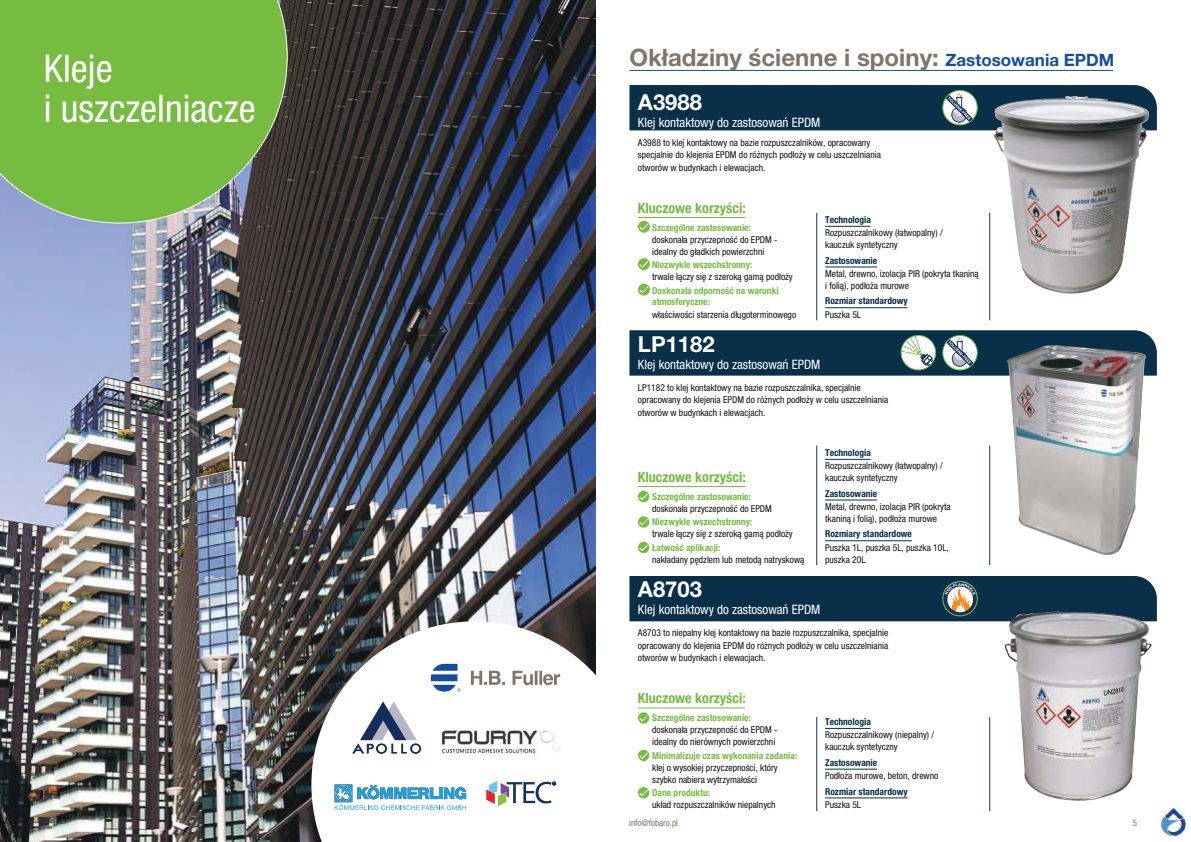
<style>
.page{position:relative;width:1191px;height:842px;background:#fff}
.page>*{position:absolute;margin:0;border:0;box-sizing:border-box;transform-origin:0 0}
.t1{font:condensed 38.2px/40.4px "Helvetica Neue LT Pro";color:#fff}
.t2{font:700 24px "Helvetica Neue LT Pro";color:#7f756e}
.t3{font:700 22px "Helvetica Neue LT Pro";color:#fff}
.t4{font:700 condensed 14.2px "Helvetica Neue LT Pro";color:#75bc41}
.t5{font:condensed 13px "Helvetica Neue LT Pro";color:#fff}
.t6{font:condensed 9.5px/11.9px "Helvetica Neue LT Pro";color:#111213}
.t7{font:700 condensed 9.5px/11.9px "Helvetica Neue LT Pro";color:#75bc41}
.t8{font:700 condensed 9.5px "Helvetica Neue LT Pro";color:#092f49}
.t9{font:condensed 9px "Helvetica Neue LT Std";color:#7f756d}
.t10{font:condensed 9px "Helvetica Neue LT Std";color:#7f756e}
.s1{font-size:17px;color:#144d9e}
</style>
<div class="page">
<img style="left:0;top:0;width:595px;height:842px">
<svg style="left:311px;top:621px;width:285px;height:221px"></svg>
<img style="left:992px;top:130px;width:157px;height:164px">
<img style="left:1009px;top:376px;width:135px;height:179px">
<hr style="left:638px;top:217px;width:107px;height:1px;background:#75bc41">
<svg style="left:638px;top:221px;width:12px;height:12px"></svg>
<svg style="left:638px;top:223px;width:11px;height:8px"></svg>
<svg style="left:638px;top:258px;width:12px;height:12px"></svg>
<svg style="left:638px;top:260px;width:11px;height:9px"></svg>
<svg style="left:638px;top:284px;width:12px;height:12px"></svg>
<svg style="left:638px;top:285px;width:11px;height:9px"></svg>
<hr style="left:638px;top:486px;width:107px;height:1px;background:#75bc41">
<div style="left:638px;top:491px;width:11px;height:11px;background:#75bc41;border-radius:50%"></div>
<svg style="left:638px;top:493px;width:11px;height:8px"></svg>
<svg style="left:638px;top:516px;width:11px;height:12px"></svg>
<svg style="left:638px;top:518px;width:11px;height:8px"></svg>
<div style="left:638px;top:542px;width:11px;height:11px;background:#75bc41;border-radius:50%"></div>
<svg style="left:638px;top:544px;width:11px;height:8px"></svg>
<hr style="left:825px;top:226px;width:45px;height:1px;background:#092f49">
<hr style="left:825px;top:267px;width:52px;height:1px;background:#092f49">
<hr style="left:825px;top:307px;width:82px;height:1px;background:#092f49">
<hr style="left:816px;top:213px;width:1px;height:107px;background:#17335d">
<hr style="left:989px;top:213px;width:1px;height:107px;background:#17335d">
<hr style="left:825px;top:459px;width:45px;height:1px;background:#092f49">
<hr style="left:825px;top:500px;width:52px;height:1px;background:#092f49">
<hr style="left:825px;top:540px;width:86px;height:1px;background:#092f49">
<hr style="left:816px;top:445px;width:1px;height:120px;background:#17335d">
<hr style="left:989px;top:445px;width:1px;height:120px;background:#17335d">
<hr style="left:825px;top:728px;width:45px;height:1px;background:#092f49">
<hr style="left:825px;top:769px;width:52px;height:1px;background:#092f49">
<hr style="left:825px;top:798px;width:82px;height:1px;background:#092f49">
<hr style="left:816px;top:717px;width:1px;height:94px;background:#17335d">
<hr style="left:989px;top:717px;width:1px;height:94px;background:#17335d">
<svg style="left:629px;top:85px;width:527px;height:45px;background:#2f4c61"></svg>
<div style="left:942px;top:90px;width:35px;height:35px;border:1px solid #75bc41;border-radius:50%"></div>
<img style="left:1004px;top:621px;width:148px;height:180px">
<hr style="left:638px;top:708px;width:107px;height:1px;background:#75bc41">
<svg style="left:638px;top:712px;width:11px;height:12px"></svg>
<svg style="left:638px;top:714px;width:11px;height:8px"></svg>
<svg style="left:638px;top:751px;width:11px;height:9px"></svg>
<div style="left:638px;top:787px;width:11px;height:11px;background:#75bc41;border-radius:50%"></div>
<svg style="left:638px;top:789px;width:11px;height:8px"></svg>
<hr style="left:629px;top:70px;width:484px;height:1px;background:#144d9e">
<svg style="left:629px;top:330px;width:527px;height:46px;background:#2d495d"></svg>
<div style="left:900px;top:335px;width:36px;height:35px;border:1px solid #75bc41;border-radius:50%"></div>
<svg style="left:0;top:0;width:288px;height:224px;background:#75b44b"></svg>
<img style="left:440px;top:727px;width:121px;height:28px">
<svg style="left:352px;top:701px;width:69px;height:53px"></svg>
<svg style="left:334px;top:784px;width:132px;height:26px"></svg>
<svg style="left:486px;top:781px;width:69px;height:25px"></svg>
<svg style="left:471px;top:671px;width:89px;height:14px"></svg>
<svg style="left:431px;top:664px;width:30px;height:28px"></svg>
<img style="left:1161px;top:807px;width:24px;height:29px">
<svg style="left:629px;top:576px;width:527px;height:45px;background:#15384f"></svg>
<h1 class="t1" style="left:44px;top:48px;width:213px">Kleje<br>i uszczelniacze</h1>
<h2 class="t2" style="left:629px;top:43px;width:486px">Okładziny ścienne i spoiny: <span class="s1">Zastosowania EPDM</span></h2>
<h3 class="t3" style="left:638px;top:88px;width:65px">A3988</h3>
<h3 class="t5" style="left:638px;top:115px;width:184px">Klej kontaktowy do zastosowań EPDM</h3>
<p class="t6" style="left:638px;top:136px;width:244px;line-height:12.5px">A3988 to klej kontaktowy na bazie rozpuszczalników, opracowany specjalnie do klejenia EPDM do różnych podłoży w celu uszczelniania otworów w budynkach i elewacjach.</p>
<h3 class="t4" style="left:637px;top:199px;width:110px">Kluczowe korzyści:</h3>
<p class="t7" style="left:652px;top:221px;width:100px">Szczególne zastosowanie:</p>
<p class="t6" style="left:652px;top:234px;width:127px">doskonała przyczepność do EPDM - idealny do gładkich powierzchni</p>
<p class="t7" style="left:652px;top:259px;width:102px">Niezwykle wszechstronny:</p>
<p class="t6" style="left:652px;top:271px;width:142px">trwale łączy się z szeroką gamą podłoży</p>
<p class="t7" style="left:652px;top:284px;width:128px">Doskonała odporność na warunki atmosferyczne:</p>
<p class="t6" style="left:652px;top:308px;width:146px">właściwości starzenia długoterminowego</p>
<p class="t8" style="left:825px;top:214px;width:47px">Technologia</p>
<p class="t6" style="left:825px;top:227px;width:119px">Rozpuszczalnikowy (łatwopalny) / kauczuk syntetyczny</p>
<p class="t8" style="left:825px;top:254px;width:54px">Zastosowanie</p>
<p class="t6" style="left:825px;top:268px;width:155px">Metal, drewno, izolacja PIR (pokryta tkaniną i folią), podłoża murowe</p>
<p class="t8" style="left:825px;top:295px;width:84px">Rozmiar standardowy</p>
<p class="t6" style="left:825px;top:308px;width:38px">Puszka 5L</p>
<h3 class="t3" style="left:638px;top:330px;width:78px">LP1182</h3>
<h3 class="t5" style="left:638px;top:357px;width:184px">Klej kontaktowy do zastosowań EPDM</h3>
<p class="t6" style="left:638px;top:381px;width:252px;line-height:12.5px">LP1182 to klej kontaktowy na bazie rozpuszczalnika, specjalnie opracowany do klejenia EPDM do różnych podłoży w celu uszczelniania otworów w budynkach i elewacjach.</p>
<h3 class="t4" style="left:637px;top:468px;width:110px">Kluczowe korzyści:</h3>
<p class="t7" style="left:652px;top:490px;width:100px">Szczególne zastosowanie:</p>
<p class="t6" style="left:652px;top:503px;width:121px">doskonała przyczepność do EPDM</p>
<p class="t7" style="left:652px;top:516px;width:102px">Niezwykle wszechstronny:</p>
<p class="t6" style="left:652px;top:528px;width:142px">trwale łączy się z szeroką gamą podłoży</p>
<p class="t7" style="left:652px;top:541px;width:70px">Łatwość aplikacji:</p>
<p class="t6" style="left:652px;top:554px;width:154px">nakładany pędzlem lub metodą natryskową</p>
<p class="t8" style="left:825px;top:447px;width:47px">Technologia</p>
<p class="t6" style="left:825px;top:460px;width:119px">Rozpuszczalnikowy (łatwopalny) / kauczuk syntetyczny</p>
<p class="t8" style="left:825px;top:487px;width:54px">Zastosowanie</p>
<p class="t6" style="left:825px;top:501px;width:127px">Metal, drewno, izolacja PIR (pokryta tkaniną i folią), podłoża murowe</p>
<p class="t8" style="left:825px;top:528px;width:88px">Rozmiary standardowe</p>
<p class="t6" style="left:825px;top:542px;width:125px">Puszka 1L, puszka 5L, puszka 10L, puszka 20L</p>
<h3 class="t3" style="left:638px;top:575px;width:65px">A8703</h3>
<h3 class="t5" style="left:638px;top:602px;width:184px">Klej kontaktowy do zastosowań EPDM</h3>
<p class="t6" style="left:638px;top:626px;width:252px;line-height:12.5px;text-align:justify">A8703 to niepalny klej kontaktowy na bazie rozpuszczalnika, specjalnie opracowany do klejenia EPDM do różnych podłoży w celu uszczelniania otworów w budynkach i elewacjach.</p>
<h3 class="t4" style="left:637px;top:690px;width:110px">Kluczowe korzyści:</h3>
<p class="t7" style="left:652px;top:712px;width:100px">Szczególne zastosowanie:</p>
<p class="t6" style="left:652px;top:724px;width:127px">doskonała przyczepność do EPDM - idealny do nierównych powierzchni</p>
<p class="t7" style="left:652px;top:749px;width:147px">Minimalizuje czas wykonania zadania:</p>
<p class="t6" style="left:652px;top:761px;width:127px">klej o wysokiej przyczepności, który szybko nabiera wytrzymałości</p>
<p class="t7" style="left:652px;top:786px;width:60px">Dane produktu:</p>
<p class="t6" style="left:652px;top:799px;width:125px">układ rozpuszczalników niepalnych</p>
<p class="t9" style="left:629px;top:818px;width:50px">info@fobaro.pl</p>
<p class="t8" style="left:825px;top:716px;width:47px">Technologia</p>
<p class="t6" style="left:825px;top:729px;width:111px">Rozpuszczalnikowy (niepalny) / kauczuk syntetyczny</p>
<p class="t8" style="left:825px;top:757px;width:54px">Zastosowanie</p>
<p class="t6" style="left:825px;top:770px;width:115px">Podłoża murowe, beton, drewno</p>
<p class="t8" style="left:825px;top:785px;width:84px">Rozmiar standardowy</p>
<p class="t6" style="left:825px;top:799px;width:38px">Puszka 5L</p>
<p class="t10" style="left:1132px;top:817px;width:6px">5</p>
</div>
